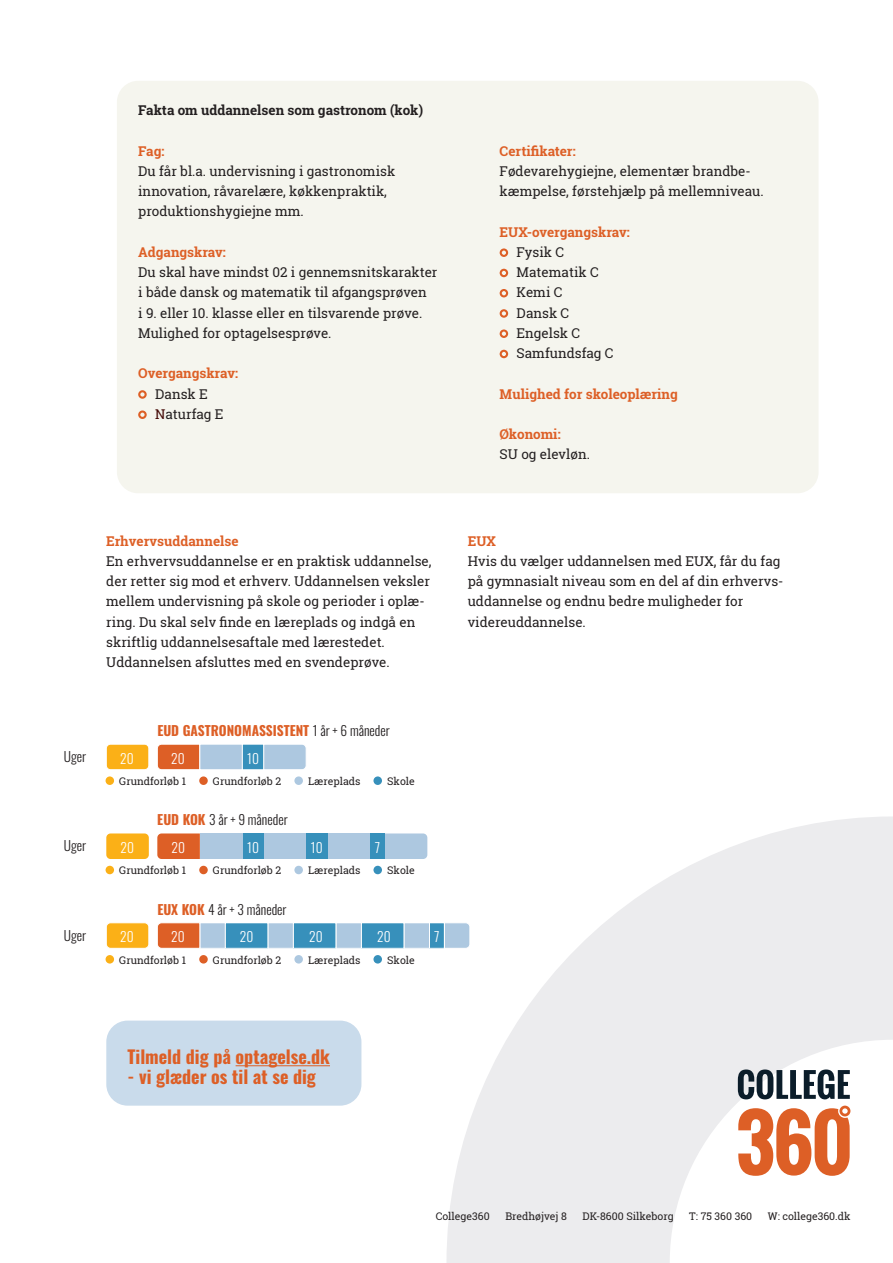
<style>
.page{position:relative;width:893px;height:1263px;background:#fff}
.page>*{position:absolute;margin:0;border:0;box-sizing:border-box;transform-origin:0 0}
.t1{font:700 18px "Oswald";color:#dd5f26}
.t2{font:13.5px/20.2px "Roboto Slab";color:#231f20}
.t3{font:700 13.5px "Roboto Slab";color:#dd5f26}
.t4{font:300 13.5px "Oswald";color:#231f20}
.t5{font:700 13.5px "Roboto Slab";color:#231f20}
.t6{font:700 13.5px "Oswald";color:#dd5f26}
.t7{font:300 13.5px "Oswald";color:#fff}
.t8{font:10.5px "Roboto Slab";color:#231f20}
.s1{color:#450b08}
.s2{font-weight:300;color:#231f20}
.s3{font-weight:700;color:#dd5f26}
</style>
<div class="page">
<svg style="left:447px;top:817px;width:446px;height:446px;fill:#ececee"></svg>
<svg style="left:738px;top:1069px;width:112px;height:30px"></svg>
<svg style="left:738px;top:1105px;width:112px;height:71px"></svg>
<div style="left:117px;top:81px;width:702px;height:412px;background:#f5f5ee;border-radius:21px"></div>
<svg style="left:138px;top:390px;width:9px;height:9px"></svg>
<svg style="left:138px;top:410px;width:9px;height:9px"></svg>
<svg style="left:500px;top:248px;width:8px;height:9px"></svg>
<svg style="left:500px;top:269px;width:8px;height:8px"></svg>
<svg style="left:500px;top:289px;width:8px;height:8px"></svg>
<svg style="left:500px;top:309px;width:8px;height:9px"></svg>
<svg style="left:500px;top:329px;width:8px;height:9px"></svg>
<svg style="left:500px;top:350px;width:8px;height:8px"></svg>
<div style="left:106px;top:744px;width:43px;height:26px;background:#fbb017;border-radius:4px"></div>
<div style="left:106px;top:744px;width:43px;height:26px;border:1px solid #fff;border-radius:4px"></div>
<svg style="left:157px;top:744px;width:42px;height:26px"></svg>
<div style="left:200px;top:744px;width:42px;height:26px;background:#adc8e0"></div>
<div style="left:199px;top:744px;width:44px;height:26px;border:1px solid #fff"></div>
<svg style="left:264px;top:744px;width:42px;height:26px"></svg>
<div style="left:242px;top:744px;width:22px;height:26px;background:#3790bb"></div>
<div style="left:242px;top:744px;width:22px;height:26px;border:1px solid #fff"></div>
<div style="left:106px;top:776px;width:8px;height:9px;background:#fbb017;border-radius:50%"></div>
<div style="left:199px;top:776px;width:9px;height:9px;background:#dd5f26;border-radius:50%"></div>
<div style="left:294px;top:776px;width:9px;height:9px;background:#adc8e0;border-radius:50%"></div>
<div style="left:373px;top:776px;width:9px;height:9px;background:#3790bb;border-radius:50%"></div>
<div style="left:200px;top:923px;width:25px;height:25px;background:#adc8e0"></div>
<div style="left:199px;top:922px;width:27px;height:27px;border:1px solid #fff"></div>
<div style="left:268px;top:923px;width:25px;height:25px;background:#adc8e0"></div>
<div style="left:267px;top:922px;width:27px;height:27px;border:1px solid #fff"></div>
<div style="left:327px;top:833px;width:43px;height:26px;background:#adc8e0"></div>
<svg style="left:385px;top:833px;width:42px;height:26px"></svg>
<div style="left:264px;top:833px;width:42px;height:26px;background:#adc8e0"></div>
<div style="left:336px;top:923px;width:25px;height:25px;background:#adc8e0"></div>
<div style="left:336px;top:922px;width:26px;height:27px;border:1px solid #fff"></div>
<div style="left:404px;top:923px;width:25px;height:25px;background:#adc8e0"></div>
<div style="left:404px;top:922px;width:26px;height:27px;border:1px solid #fff"></div>
<svg style="left:445px;top:922px;width:26px;height:27px"></svg>
<div style="left:225px;top:923px;width:43px;height:25px;background:#3790bb"></div>
<div style="left:225px;top:922px;width:43px;height:27px;border:1px solid #fff"></div>
<div style="left:306px;top:833px;width:21px;height:26px;background:#3790bb"></div>
<div style="left:293px;top:923px;width:43px;height:25px;background:#3790bb"></div>
<div style="left:293px;top:922px;width:43px;height:27px;border:1px solid #fff"></div>
<div style="left:370px;top:833px;width:15px;height:26px;background:#3790bb"></div>
<div style="left:242px;top:833px;width:22px;height:26px;background:#3790bb"></div>
<div style="left:361px;top:923px;width:43px;height:25px;background:#3790bb"></div>
<div style="left:361px;top:922px;width:43px;height:27px;border:1px solid #fff"></div>
<div style="left:429px;top:923px;width:15px;height:25px;background:#3790bb"></div>
<div style="left:429px;top:922px;width:16px;height:27px;border:1px solid #fff"></div>
<div style="left:106px;top:833px;width:43px;height:26px;background:#fbb017;border-radius:4px"></div>
<svg style="left:157px;top:833px;width:43px;height:26px"></svg>
<div style="left:200px;top:833px;width:42px;height:26px;background:#adc8e0"></div>
<div style="left:106px;top:866px;width:8px;height:8px;background:#fbb017;border-radius:50%"></div>
<div style="left:199px;top:866px;width:9px;height:8px;background:#dd5f26;border-radius:50%"></div>
<div style="left:294px;top:866px;width:9px;height:8px;background:#adc8e0;border-radius:50%"></div>
<div style="left:373px;top:866px;width:9px;height:8px;background:#3790bb;border-radius:50%"></div>
<div style="left:106px;top:923px;width:43px;height:25px;background:#fbb017;border-radius:4px"></div>
<div style="left:106px;top:922px;width:43px;height:27px;border:1px solid #fff;border-radius:4px"></div>
<svg style="left:157px;top:922px;width:44px;height:27px"></svg>
<div style="left:106px;top:955px;width:8px;height:8px;background:#fbb017;border-radius:50%"></div>
<div style="left:199px;top:955px;width:9px;height:8px;background:#dd5f26;border-radius:50%"></div>
<div style="left:294px;top:955px;width:9px;height:8px;background:#adc8e0;border-radius:50%"></div>
<div style="left:373px;top:955px;width:9px;height:8px;background:#3790bb;border-radius:50%"></div>
<div style="left:106px;top:1020px;width:255px;height:86px;background:#c9dbeb;border-radius:21px"></div>
<hr style="left:236px;top:1065px;width:94px;height:1px;background:#dd5f26">
<p class="t5" style="left:138px;top:101px;width:287px">Fakta om uddannelsen som gastronom (kok)</p>
<p class="t3" style="left:138px;top:142px;width:28px">Fag:</p>
<p class="t2" style="left:138px;top:161px;width:259px">Du får bl.a. undervisning i gastronomisk innovation, råvarelære, køkkenpraktik, produktionshygiejne mm.</p>
<p class="t3" style="left:138px;top:243px;width:89px">Adgangskrav:</p>
<p class="t2" style="left:138px;top:262px;width:301px">Du skal have mindst 02 i gennemsnitskarakter i både dansk og matematik til afgangsprøven<br>i 9. eller 10. klasse eller en tilsvarende prøve.<br>Mulighed for optagelsesprøve.</p>
<p class="t3" style="left:138px;top:364px;width:101px">Overgangskrav:</p>
<p class="t2" style="left:155px;top:384px;width:70px">Dansk E<br><span class="s1">N</span>aturfag E</p>
<p class="t3" style="left:500px;top:142px;width:78px">Certifikater:</p>
<p class="t2" style="left:500px;top:161px;width:265px">Fødevarehygiejne, elementær brandbe&shy;kæmpelse, førstehjælp på mellemniveau.</p>
<p class="t3" style="left:500px;top:223px;width:132px">EUX-overgangskrav:</p>
<p class="t2" style="left:517px;top:242px;width:98px">Fysik C<br>Matematik C<br>Kemi C<br>Dansk C<br>Engelsk C<br>Samfundsfag C</p>
<p class="t3" style="left:500px;top:385px;width:180px">Mulighed for skoleoplæring</p>
<p class="t3" style="left:500px;top:425px;width:63px">Økonomi:</p>
<p class="t2" style="left:500px;top:444px;width:92px">SU og elevløn.</p>
<p class="t3" style="left:106px;top:531px;width:134px">Erhvervsuddannelse</p>
<p class="t2" style="left:106px;top:551px;width:327px">En erhvervsuddannelse er en praktisk uddannelse, der retter sig mod et erhverv. Uddannelsen veksler mellem undervisning på skole og perioder i oplæ&shy;ring. Du skal selv finde en læreplads og indgå en skriftlig uddannelsesaftale med lærestedet.<br>Uddannelsen afsluttes med en svendeprøve.</p>
<p class="t6" style="left:157px;top:723px;width:234px">EUD GASTRONOMASSISTENT <span class="s2">1 år + 6 måneder</span></p>
<p class="t4" style="left:64px;top:744px;width:24px">Uger</p>
<p class="t7" style="left:120px;top:746px;width:15px">20</p>
<p class="t7" style="left:171px;top:746px;width:15px">20</p>
<p class="t7" style="left:247px;top:746px;width:13px">10</p>
<p class="t8" style="left:119px;top:774px;width:68px">Grundforløb 1</p>
<p class="t8" style="left:213px;top:774px;width:70px">Grundforløb 2</p>
<p class="t8" style="left:308px;top:774px;width:54px">Læreplads</p>
<p class="t8" style="left:387px;top:774px;width:29px">Skole</p>
<p class="t4" style="left:157px;top:808px;width:132px"><span class="s3">EUD KOK</span> 3 år + 9 måneder</p>
<p class="t4" style="left:64px;top:834px;width:24px">Uger</p>
<p class="t7" style="left:121px;top:835px;width:15px">20</p>
<p class="t7" style="left:172px;top:835px;width:15px">20</p>
<p class="t7" style="left:247px;top:835px;width:13px">10</p>
<p class="t7" style="left:375px;top:835px;width:7px">7</p>
<p class="t7" style="left:311px;top:835px;width:13px">10</p>
<p class="t8" style="left:119px;top:863px;width:68px">Grundforløb 1</p>
<p class="t8" style="left:213px;top:863px;width:70px">Grundforløb 2</p>
<p class="t8" style="left:308px;top:863px;width:54px">Læreplads</p>
<p class="t8" style="left:387px;top:863px;width:29px">Skole</p>
<p class="t4" style="left:157px;top:897px;width:131px"><span class="s3">EUX KOK</span> 4 år + 3 måneder</p>
<p class="t4" style="left:64px;top:923px;width:24px">Uger</p>
<p class="t7" style="left:120px;top:925px;width:15px">20</p>
<p class="t7" style="left:171px;top:925px;width:15px">20</p>
<p class="t7" style="left:240px;top:925px;width:15px">20</p>
<p class="t7" style="left:309px;top:925px;width:15px">20</p>
<p class="t7" style="left:377px;top:925px;width:15px">20</p>
<p class="t7" style="left:434px;top:925px;width:7px">7</p>
<p class="t8" style="left:119px;top:952px;width:68px">Grundforløb 1</p>
<p class="t8" style="left:213px;top:952px;width:70px">Grundforløb 2</p>
<p class="t8" style="left:308px;top:952px;width:54px">Læreplads</p>
<p class="t8" style="left:387px;top:952px;width:29px">Skole</p>
<p class="t3" style="left:468px;top:531px;width:30px">EUX</p>
<p class="t2" style="left:468px;top:551px;width:317px">Hvis du vælger uddannelsen med EUX, får du fag på gymnasialt niveau som en del af din erhvervs&shy;uddannelse og endnu bedre muligheder for videreuddannelse.</p>
<h1 class="t1" style="left:128px;top:1047px;width:204px">Tilmeld dig på optagelse.dk</h1>
<h1 class="t1" style="left:128px;top:1067px;width:190px">- vi glæder os til at se dig</h1>
<p class="t8" style="left:436px;top:1209px;width:55px">College360</p>
<p class="t8" style="left:505px;top:1209px;width:63px">Bredhøjvej 8</p>
<p class="t8" style="left:582px;top:1209px;width:93px">DK-8600 Silkeborg</p>
<p class="t8" style="left:689px;top:1209px;width:64px">T: 75 360 360</p>
<p class="t8" style="left:768px;top:1209px;width:84px">W: college360.dk</p>
</div>
